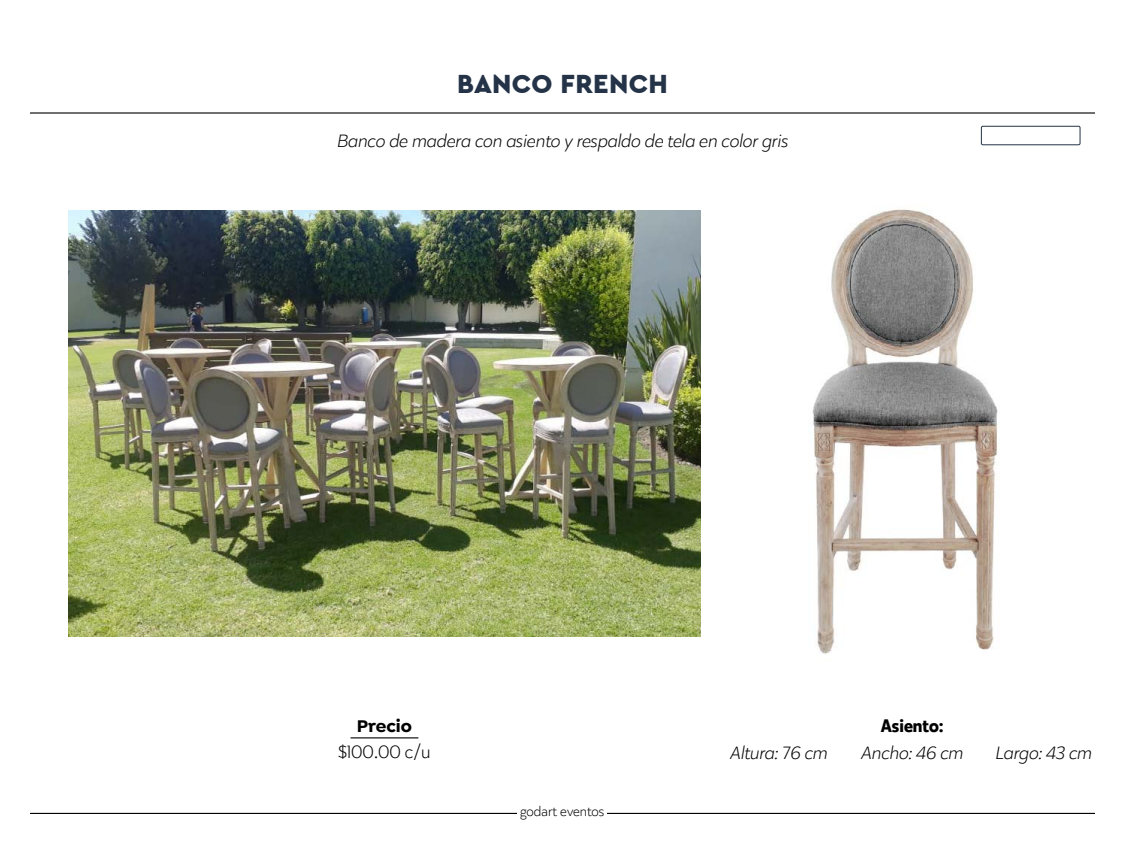
<style>
.page{position:relative;width:1125px;height:844px;background:#fff}
.page>*{position:absolute;margin:0;border:0;box-sizing:border-box;transform-origin:0 0}
.t1{font:900 27px "Cera Basic";letter-spacing:.01em;color:#243347}
.t2{font:italic 300 18px "Karu";color:#000}
.t3{font:300 18px "Karu";color:#000}
.t4{font:700 18px "Karu";color:#000}
.t5{font:700 18px "Isidora";color:#000}
.t6{font:300 13.5px "Karu";color:#000}
</style>
<div class="page">
<hr style="left:30px;top:112px;width:1065px;height:2px;background:#000">
<hr style="left:30px;top:813px;width:1065px;height:1px;background:#000">
<div style="left:518px;top:803px;width:90px;height:24px;background:#fff"></div>
<img style="left:69px;top:211px;width:631px;height:425px">
<img style="left:812px;top:209px;width:186px;height:445px">
<div style="left:981px;top:126px;width:99px;height:19px;border:1px solid #243347"></div>
<hr style="left:351px;top:737px;width:67px;height:1px;background:#000">
<h1 class="t1" style="left:457px;top:68px;width:212px">BANCO FRENCH</h1>
<p class="t2" style="left:337px;top:129px;width:453px">Banco de madera con asiento y respaldo de tela en color gris</p>
<p class="t5" style="left:357px;top:714px;width:57px">Precio</p>
<p class="t4" style="left:881px;top:713px;width:65px">Asiento:</p>
<p class="t3" style="left:338px;top:739px;width:94px">$100.00 c/u</p>
<p class="t6" style="left:521px;top:802px;width:85px">godart eventos</p>
<p class="t2" style="left:730px;top:740px;width:99px">Altura: 76 cm</p>
<p class="t2" style="left:861px;top:740px;width:104px">Ancho: 46 cm</p>
<p class="t2" style="left:995px;top:740px;width:98px">Largo: 43 cm</p>
</div>
